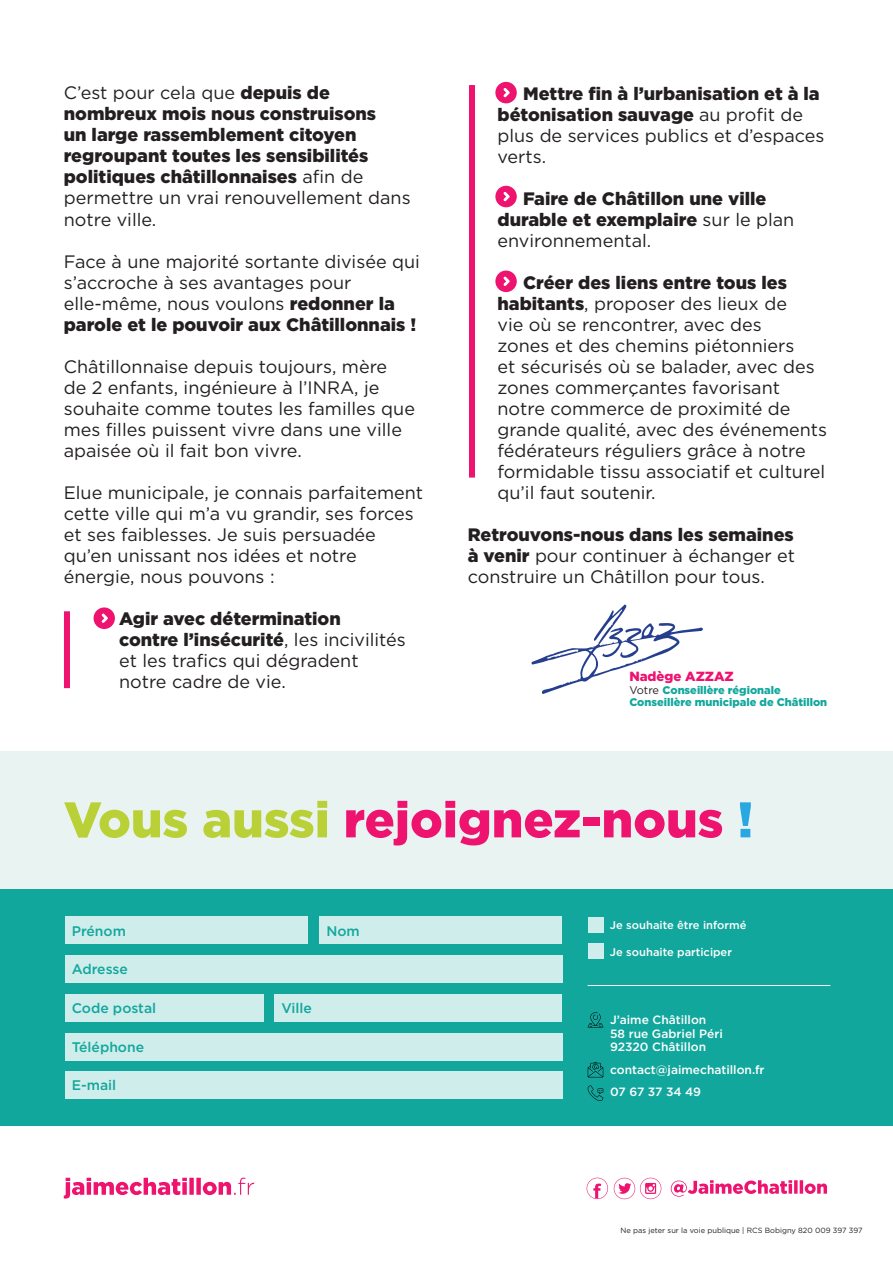
<style>
.page{position:relative;width:893px;height:1263px;background:#fff}
.page>*{position:absolute;margin:0;border:0;box-sizing:border-box;transform-origin:0 0}
.t1{font:900 49.95px "Gotham";color:#ed136f}
.t2{font:18px/21px "Gotham";color:#231f20}
.t3{font:900 18px/21px "Gotham";color:#231f20}
.t4{font:500 13.95px "Gotham";color:#12a79d}
.t5{font:900 13.2px "Gotham";color:#ed136f}
.t6{font:500 12px/13.5px "Gotham";color:#fff}
.t7{font:500 11.1px "Gotham";color:#fff}
.t8{font:900 10.95px/12.1px "Gotham";color:#12a79d}
.t9{font:7.5px "Gotham";color:#231f20}
.s1{font-weight:400}
.s2{font-weight:900}
.s3{font-weight:400;color:#231f20}
.s4{color:#b9d136}
.s5{color:#27a8e0}
</style>
<div class="page">
<div style="left:0;top:751px;width:893px;height:214px;background:#e9f3f2"></div>
<div style="left:0;top:890px;width:893px;height:236px;background:#12a79d"></div>
<div style="left:65px;top:917px;width:243px;height:27px;background:#cfedeb"></div>
<div style="left:320px;top:917px;width:242px;height:27px;background:#cfedeb"></div>
<div style="left:65px;top:955px;width:497px;height:28px;background:#cfedeb"></div>
<div style="left:65px;top:994px;width:198px;height:28px;background:#cfedeb"></div>
<div style="left:274px;top:994px;width:288px;height:28px;background:#cfedeb"></div>
<div style="left:65px;top:1033px;width:497px;height:27px;background:#cfedeb"></div>
<div style="left:65px;top:1071px;width:497px;height:28px;background:#cfedeb"></div>
<div style="left:588px;top:917px;width:15px;height:15px;background:#cfedeb"></div>
<div style="left:588px;top:943px;width:15px;height:16px;background:#cfedeb"></div>
<svg style="left:588px;top:1012px;width:15px;height:15px"></svg>
<svg style="left:587px;top:1085px;width:16px;height:16px"></svg>
<svg style="left:588px;top:1062px;width:15px;height:15px"></svg>
<hr style="left:588px;top:985px;width:242px;height:1px;background:#fff">
<svg style="left:64px;top:1178px;width:190px;height:20px"></svg>
<svg style="left:587px;top:1178px;width:21px;height:21px"></svg>
<svg style="left:614px;top:1178px;width:47px;height:21px"></svg>
<svg style="left:671px;top:1180px;width:156px;height:17px"></svg>
<svg style="left:94px;top:607px;width:21px;height:22px"></svg>
<svg style="left:495px;top:271px;width:22px;height:21px"></svg>
<svg style="left:495px;top:82px;width:22px;height:21px"></svg>
<svg style="left:495px;top:186px;width:22px;height:21px"></svg>
<div style="left:64px;top:611px;width:6px;height:77px;background:#ed136f"></div>
<div style="left:469px;top:85px;width:6px;height:392px;background:#ed136f"></div>
<svg style="left:531px;top:604px;width:172px;height:90px"></svg>
<p class="t3" style="left:64px;top:82px;width:348px"><span class="s1">C’est pour cela que</span> depuis de nombreux mois nous construisons<br>un large rassemblement citoyen regroupant toutes les sensibilités politiques châtillonnaises <span class="s1">afin de permettre un vrai renouvellement dans notre ville.</span></p>
<p class="t2" style="left:64px;top:250px;width:358px">Face à une majorité sortante divisée qui s’accroche à ses avantages pour elle-même, nous voulons <span class="s2">redonner la parole et le pouvoir aux Châtillonnais !</span></p>
<p class="t2" style="left:64px;top:355px;width:353px">Châtillonnaise depuis toujours, mère<br>de 2 enfants, ingénieure à l’INRA, je souhaite comme toutes les familles que mes filles puissent vivre dans une ville apaisée où il fait bon vivre.</p>
<p class="t2" style="left:64px;top:481px;width:361px">Elue municipale, je connais parfaitement cette ville qui m’a vu grandir, ses forces et ses faiblesses. Je suis persuadée qu’en unissant nos idées et notre énergie, nous pouvons :</p>
<p class="t2" style="left:119px;top:607px;width:288px"><span class="s2">Agir avec détermination<br>contre l’insécurité</span>, les incivilités et les trafics qui dégradent notre cadre de vie.</p>
<p class="t3" style="left:497px;top:82px;width:329px;text-indent:26px">Mettre fin à l’urbanisation et à la bétonisation sauvage <span class="s1">au profit de plus de services publics et d’espaces verts.</span></p>
<p class="t3" style="left:497px;top:187px;width:298px;text-indent:26px">Faire de Châtillon une ville durable et exemplaire <span class="s1">sur le plan environnemental.</span></p>
<p class="t2" style="left:497px;top:271px;width:331px;text-indent:26px"><span class="s2">Créer des liens entre tous les habitants</span>, proposer des lieux de<br>vie où se rencontrer, avec des<br>zones et des chemins piétonniers<br>et sécurisés où se balader, avec des zones commerçantes favorisant notre commerce de proximité de grande qualité, avec des événements fédérateurs réguliers grâce à notre formidable tissu associatif et culturel qu’il faut soutenir.</p>
<p class="t2" style="left:468px;top:523px;width:329px;text-align:justify"><span class="s2">Retrouvons-nous dans les semaines à venir</span> pour continuer à échanger et construire un Châtillon pour tous.</p>
<p class="t5" style="left:629px;top:668px;width:106px">Nadège AZZAZ</p>
<p class="t8" style="left:629px;top:683px;width:199px"><span class="s3">Votre</span> Conseillère régionale<br>Conseillère municipale de Châtillon</p>
<h1 class="t1" style="left:64px;top:785px;width:691px"><span class="s4">Vous aussi</span> rejoignez-nous <span class="s5">!</span></h1>
<p class="t4" style="left:72px;top:921px;width:56px">Prénom</p>
<p class="t4" style="left:326px;top:921px;width:35px">Nom</p>
<p class="t4" style="left:72px;top:960px;width:58px">Adresse</p>
<p class="t4" style="left:72px;top:999px;width:86px">Code postal</p>
<p class="t4" style="left:281px;top:999px;width:32px">Ville</p>
<p class="t4" style="left:72px;top:1038px;width:74px">Téléphone</p>
<p class="t4" style="left:72px;top:1076px;width:46px">E-mail</p>
<p class="t7" style="left:610px;top:917px;width:138px">Je souhaite être informé</p>
<p class="t7" style="left:610px;top:945px;width:123px">Je souhaite participer</p>
<p class="t6" style="left:610px;top:1013px;width:114px">J’aime Châtillon<br>58 rue Gabriel Péri<br>92320 Châtillon</p>
<p class="t6" style="left:610px;top:1058px;width:156px;line-height:22.5px">contact@jaimechatillon.fr<br>07 67 37 34 49</p>
<p class="t9" style="left:621px;top:1225px;width:243px">Ne pas jeter sur la voie publique | RCS Bobigny 820 009 397 397</p>
</div>
